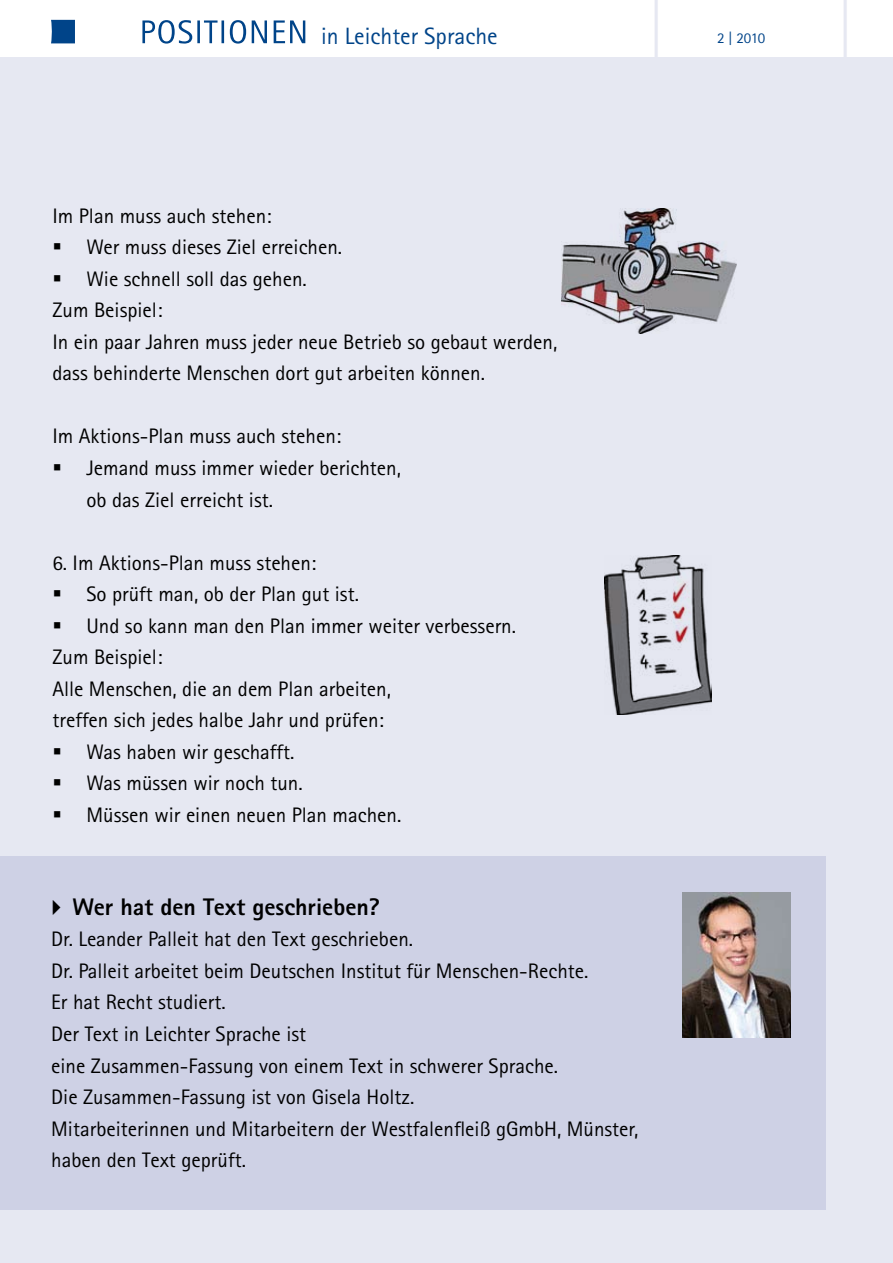
<style>
.page{position:relative;width:893px;height:1263px;background:#fff}
.page>*{position:absolute;margin:0;border:0;box-sizing:border-box;transform-origin:0 0}
.t1{font:82.5px "Rotis Sans Serif";color:#e6e8f2;scale:.55 1}
.t2{font:800 24px "Rotis Sans Serif";color:#000}
.t3{font:23.7px "Rotis Sans Serif";color:#004489}
.t4{font:21px/31.5px "Rotis Sans Serif";color:#000}
.t5{font:15px "Rotis Sans Serif";color:#004489}
</style>
<div class="page">
<div style="left:0;top:58px;width:893px;height:1205px;background:#e6e8f2"></div>
<div style="left:0;top:856px;width:825px;height:354px;background:#ced1e5"></div>
<svg style="left:51px;top:20px;width:24px;height:23px"></svg>
<svg style="left:142px;top:20px;width:104px;height:24px"></svg>
<svg style="left:252px;top:20px;width:15px;height:23px"></svg>
<svg style="left:274px;top:20px;width:31px;height:23px"></svg>
<img style="left:562px;top:209px;width:174px;height:125px">
<img style="left:604px;top:556px;width:108px;height:159px">
<img style="left:683px;top:892px;width:108px;height:146px">
<p class="t3" style="left:321px;top:22px;width:178px">in Leichter Sprache</p>
<h1 class="t1" style="left:651px;top:-30px;width:23px">|</h1>
<h1 class="t1" style="left:839px;top:-30px;width:23px">|</h1>
<p class="t5" style="left:717px;top:29px;width:50px">2 | 2010</p>
<p class="t4" style="left:52px;top:200px;width:221px">im Plan muss auch stehen:</p>
<p class="t4" style="left:86px;top:231px;width:257px">Wer muss dieses Ziel erreichen.</p>
<p class="t4" style="left:86px;top:263px;width:222px">Wie schnell soll das gehen.</p>
<p class="t4" style="left:52px;top:294px;width:506px">Zum Beispiel:<br>in ein paar Jahren muss jeder neue Betrieb so gebaut werden, dass behinderte Menschen dort gut arbeiten können.</p>
<p class="t4" style="left:52px;top:420px;width:290px">im Aktions-Plan muss auch stehen:</p>
<p class="t4" style="left:86px;top:452px;width:316px">Jemand muss immer wieder berichten, ob das Ziel erreicht ist.</p>
<p class="t4" style="left:52px;top:546px;width:265px">6. im Aktions-Plan muss stehen:</p>
<p class="t4" style="left:86px;top:578px;width:274px">So prüft man, ob der Plan gut ist.</p>
<p class="t4" style="left:86px;top:609px;width:431px">Und so kann man den Plan immer weiter verbessern.</p>
<p class="t4" style="left:52px;top:641px;width:340px">Zum Beispiel:<br>Alle Menschen, die an dem Plan arbeiten, treffen sich jedes halbe Jahr und prüfen:</p>
<p class="t4" style="left:86px;top:735px;width:209px">Was haben wir geschafft.</p>
<p class="t4" style="left:86px;top:767px;width:218px">Was müssen wir noch tun.</p>
<p class="t4" style="left:86px;top:798px;width:316px">Müssen wir einen neuen Plan machen.</p>
<h2 class="t2" style="left:72px;top:891px;width:309px">Wer hat den Text geschrieben?</h2>
<p class="t4" style="left:51px;top:923px;width:589px">Dr. Leander Palleit hat den text geschrieben.<br>Dr. Palleit arbeitet beim Deutschen institut für Menschen-Rechte.<br>er hat Recht studiert.<br>Der text in Leichter Sprache ist<br>eine Zusammen-Fassung von einem text in schwerer Sprache.<br>Die Zusammen-Fassung ist von Gisela Holtz.<br>Mitarbeiterinnen und Mitarbeitern der Westfalenfleiß gGmbH, Münster, haben den text geprüft.</p>
</div>
